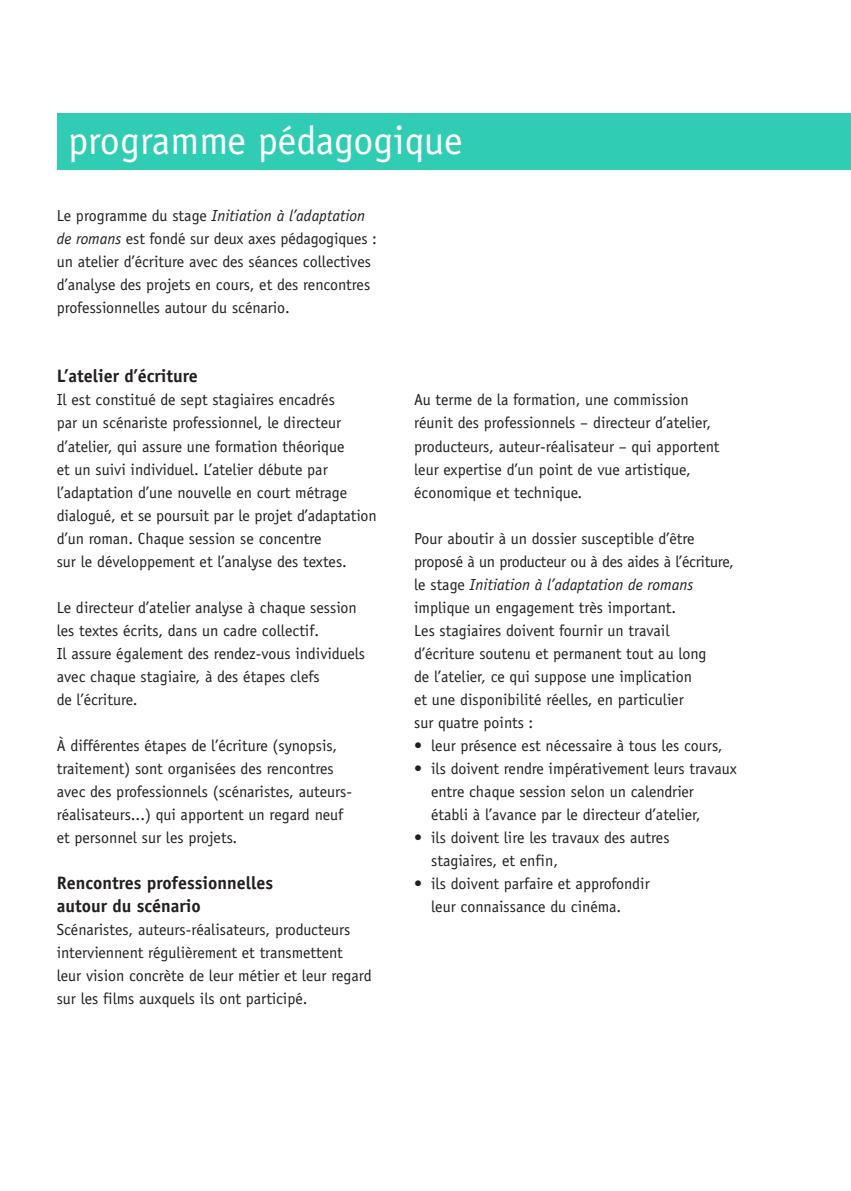
<style>
.page{position:relative;width:851px;height:1191px;background:#fff}
.page>*{position:absolute;margin:0;border:0;box-sizing:border-box;transform-origin:0 0}
.t1{font:40px "Officina Sans";color:#fff}
.t2{font:700 18px/23px "Officina Sans";color:#231f20}
.t3{font:16px/23px "Officina Sans";color:#231f20}
.s1{font-style:italic}
</style>
<div class="page">
<div style="left:57px;top:113px;width:793px;height:57px;background:#30cdb4"></div>
<h1 class="t1" style="left:68px;top:125px;width:396px">programme pédagogique</h1>
<p class="t3" style="left:57px;top:206px;width:322px">Le programme du stage <span class="s1">Initiation à l’adaptation de romans</span> est fondé sur deux axes pédagogiques : un atelier d’écriture avec des séances collectives d’analyse des projets en cours, et des rencontres professionnelles autour du scénario.</p>
<p class="t2" style="left:57px;top:366px;width:143px">L’atelier d’écriture</p>
<p class="t3" style="left:57px;top:390px;width:321px">Il est constitué de sept stagiaires encadrés<br>par un scénariste professionnel, le directeur d’atelier, qui assure une formation théorique<br>et un suivi individuel. L’atelier débute par l’adaptation d’une nouvelle en court métrage dialogué, et se poursuit par le projet d’adaptation d’un roman. Chaque session se concentre<br>sur le développement et l’analyse des textes.</p>
<p class="t3" style="left:57px;top:597px;width:310px">Le directeur d’atelier analyse à chaque session les textes écrits, dans un cadre collectif.<br>Il assure également des rendez-vous individuels avec chaque stagiaire, à des étapes clefs<br>de l’écriture.</p>
<p class="t3" style="left:57px;top:735px;width:297px">À différentes étapes de l’écriture (synopsis, traitement) sont organisées des rencontres avec des professionnels (scénaristes, auteurs&shy;réalisateurs...) qui apportent un regard neuf et personnel sur les projets.</p>
<p class="t2" style="left:57px;top:872px;width:218px">Rencontres professionnelles autour du scénario</p>
<p class="t3" style="left:57px;top:919px;width:316px">Scénaristes, auteurs-réalisateurs, producteurs interviennent régulièrement et transmettent<br>leur vision concrète de leur métier et leur regard sur les films auxquels ils ont participé.</p>
<p class="t3" style="left:414px;top:390px;width:307px">Au terme de la formation, une commission réunit des professionnels – directeur d’atelier, producteurs, auteur-réalisateur – qui apportent leur expertise d’un point de vue artistique, économique et technique.</p>
<p class="t3" style="left:414px;top:528px;width:321px">Pour aboutir à un dossier susceptible d’être proposé à un producteur ou à des aides à l’écriture, le stage <span class="s1">Initiation à l’adaptation de romans </span>implique un engagement très important.<br>Les stagiaires doivent fournir un travail d’écriture soutenu et permanent tout au long<br>de l’atelier, ce qui suppose une implication<br>et une disponibilité réelles, en particulier<br>sur quatre points :</p>
<p class="t3" style="left:414px;top:735px;width:310px">• leur présence est nécessaire à tous les cours,</p>
<p class="t3" style="left:431px;top:758px;width:307px;text-indent:-17px">• ils doivent rendre impérativement leurs travaux entre chaque session selon un calendrier<br>établi à l’avance par le directeur d’atelier,</p>
<p class="t3" style="left:431px;top:827px;width:240px;text-indent:-17px">• ils doivent lire les travaux des autres stagiaires, et enfin,</p>
<p class="t3" style="left:431px;top:873px;width:220px;text-indent:-17px">• ils doivent parfaire et approfondir leur connaissance du cinéma.</p>
</div>
